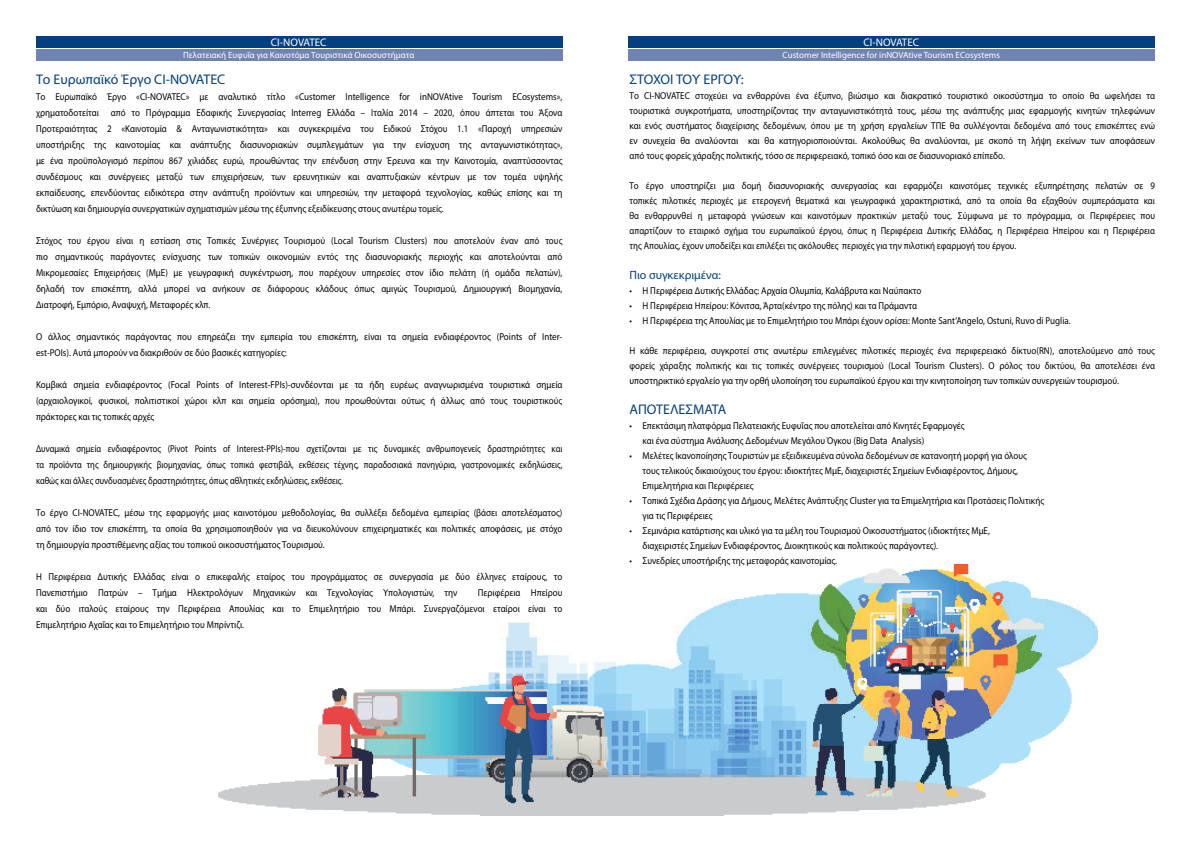
<style>
.page{position:relative;width:1191px;height:842px;background:#fff}
.page>*{position:absolute;margin:0;border:0;box-sizing:border-box;transform-origin:0 0}
.t1{font:14px "Myriad Pro";color:#014081}
.t2{font:12px "Myriad Pro";color:#014081}
.t3{font:11px "Myriad Pro";color:#fff}
.t4{font:10px/16px "Myriad Pro";color:#040503;text-align:justify;scale:.9 1}
.t5{font:10px/15px "Myriad Pro";color:#040503;text-align:justify;scale:.89 1}
.t6{font:10px/16px "Myriad Pro";color:#040503;text-align:justify;scale:.85 1}
.t7{font:9px "Myriad Pro";color:#fff}
</style>
<div class="page">
<img style="left:218px;top:564px;width:879px;height:252px">
<div style="left:36px;top:37px;width:526px;height:11px;background:#014081"></div>
<div style="left:628px;top:37px;width:527px;height:11px;background:#014081"></div>
<div style="left:36px;top:49px;width:526px;height:12px;background:#6f84b2"></div>
<div style="left:628px;top:49px;width:527px;height:12px;background:#6f84b2"></div>
<p class="t3" style="left:271px;top:36px;width:57px">CI-NOVATEC</p>
<p class="t7" style="left:183px;top:49px;width:233px">Πελατειακή Ευφυΐα για Καινοτόμα Τουριστικά Οικοσυστήματα</p>
<p class="t1" style="left:36px;top:70px;width:191px">Το Ευρωπαϊκό Έργο CI-NOVATEC</p>
<p class="t4" style="left:36px;top:88px;width:586px">Το Ευρωπαϊκό Έργο «CI-NOVATEC» με αναλυτικό τίτλο «Customer Intelligence for inNOVAtive Tourism ECosystems», χρηματοδοτείται από το Πρόγραμμα Εδαφικής Συνεργασίας Interreg Ελλάδα – Ιταλία 2014 – 2020, όπου άπτεται του Άξονα Προτεραιότητας 2 «Καινοτομία &amp; Ανταγωνιστικότητα» και συγκεκριμένα του Ειδικού Στόχου 1.1 «Παροχή υπηρεσιών υποστήριξης της καινοτομίας και ανάπτυξης διασυνοριακών συμπλεγμάτων για την ενίσχυση της ανταγωνιστικότητας», με ένα προϋπολογισμό περίπου 867 χιλιάδες ευρώ, προωθώντας την επένδυση στην Έρευνα και την Καινοτομία, αναπτύσσοντας συνδέσμους και συνέργειες μεταξύ των επιχειρήσεων, των ερευνητικών και αναπτυξιακών κέντρων με τον τομέα υψηλής εκπαίδευσης, επενδύοντας ειδικότερα στην ανάπτυξη προϊόντων και υπηρεσιών, την μεταφορά τεχνολογίας, καθώς επίσης και τη δικτύωση και δημιουργία συνεργατικών σχηματισμών μέσω της έξυπνης εξειδίκευσης στους ανωτέρω τομείς.</p>
<p class="t4" style="left:36px;top:232px;width:586px">Στόχος του έργου είναι η εστίαση στις Τοπικές Συνέργιες Τουρισμού (Local Tourism Clusters) που αποτελούν έναν από τους πιο σημαντικούς παράγοντες ενίσχυσης των τοπικών οικονομιών εντός της διασυνοριακής περιοχής και αποτελούνται από Μικρομεσαίες Επιχειρήσεις (ΜμΕ) με γεωγραφική συγκέντρωση, που παρέχουν υπηρεσίες στον ίδιο πελάτη (ή ομάδα πελατών), δηλαδή τον επισκέπτη, αλλά μπορεί να ανήκουν σε διάφορους κλάδους όπως αμιγώς Τουρισμού, Δημιουργική Βιομηχανία, Διατροφή, Εμπόριο, Αναψυχή, Μεταφορές κλπ.</p>
<p class="t4" style="left:36px;top:328px;width:586px">Ο άλλος σημαντικός παράγοντας που επηρεάζει την εμπειρία του επισκέπτη, είναι τα σημεία ενδιαφέροντος (Points of Inter&shy;est-POIs). Αυτά μπορούν να διακριθούν σε δύο βασικές κατηγορίες:</p>
<p class="t4" style="left:36px;top:376px;width:586px">Κομβικά σημεία ενδιαφέροντος (Focal Points of Interest-FPIs)-συνδέονται με τα ήδη ευρέως αναγνωρισμένα τουριστικά σημεία (αρχαιολογικοί, φυσικοί, πολιτιστικοί χώροι κλπ και σημεία ορόσημα), που προωθούνται ούτως ή άλλως από τους τουριστικούς πράκτορες και τις τοπικές αρχές</p>
<p class="t6" style="left:36px;top:440px;width:621px">Δυναμικά σημεία ενδιαφέροντος (Pivot Points of Interest-PPIs)-που σχετίζονται με τις δυναμικές ανθρωπογενείς δραστηριότητες και τα προϊόντα της δημιουργικής βιομηχανίας, όπως τοπικά φεστιβάλ, εκθέσεις τέχνης, παραδοσιακά πανηγύρια, γαστρονομικές εκδηλώσεις, καθώς και άλλες συνδυασμένες δραστηριότητες, όπως αθλητικές εκδηλώσεις, εκθέσεις.</p>
<p class="t4" style="left:36px;top:504px;width:586px">Το έργο CI-NOVATEC, μέσω της εφαρμογής μιας καινοτόμου μεθοδολογίας, θα συλλέξει δεδομένα εμπειρίας (βάσει αποτελέσματος) από τον ίδιο τον επισκέπτη, τα οποία θα χρησιμοποιηθούν για να διευκολύνουν επιχειρηματικές και πολιτικές αποφάσεις, με στόχο τη δημιουργία προστιθέμενης αξίας του τοπικού οικοσυστήματος Τουρισμού.</p>
<p class="t4" style="left:36px;top:568px;width:586px">Η Περιφέρεια Δυτικής Ελλάδας είναι ο επικεφαλής εταίρος του προγράμματος σε συνεργασία με δύο έλληνες εταίρους, το<br>Πανεπιστήμιο Πατρών – Τμήμα Ηλεκτρολόγων Μηχανικών και Τεχνολογίας Υπολογιστών, την</p>
<p class="t4" style="left:36px;top:584px;width:586px;text-indent:442px">Περιφέρεια Ηπείρου και δύο ιταλούς εταίρους την Περιφέρεια Απουλίας και το Επιμελητήριο του Μπάρι. Συνεργαζόμενοι εταίροι είναι το Επιμελητήριο Αχαΐας και το Επιμελητήριο του Μπρίντιζι.</p>
<p class="t3" style="left:863px;top:36px;width:57px">CI-NOVATEC</p>
<p class="t7" style="left:782px;top:49px;width:219px">Customer Intelligence for inNOVAtive Tourism ECosystems</p>
<p class="t1" style="left:629px;top:70px;width:116px">ΣΤΟΧΟΙ ΤΟΥ ΕΡΓΟΥ:</p>
<p class="t4" style="left:629px;top:88px;width:585px;line-height:15px">Το CI-NOVATEC στοχεύει να ενθαρρύνει ένα έξυπνο, βιώσιμο και διακρατικό τουριστικό οικοσύστημα το οποίο θα ωφελήσει τα τουριστικά συγκροτήματα, υποστηρίζοντας την ανταγωνιστικότητά τους, μέσω της ανάπτυξης μιας εφαρμογής κινητών τηλεφώνων και ενός συστήματος διαχείρισης δεδομένων, όπου με τη χρήση εργαλείων ΤΠΕ θα συλλέγονται δεδομένα από τους επισκέπτες ενώ εν συνεχεία θα αναλύονται και θα κατηγοριοποιούνται. Ακολούθως θα αναλύονται, με σκοπό τη λήψη εκείνων των αποφάσεων από τους φορείς χάραξης πολιτικής, τόσο σε περιφερειακό, τοπικό όσο και σε διασυνοριακό επίπεδο.</p>
<p class="t5" style="left:629px;top:178px;width:592px">Το έργο υποστηρίζει μια δομή διασυνοριακής συνεργασίας και εφαρμόζει καινοτόμες τεχνικές εξυπηρέτησης πελατών σε 9 τοπικές πιλοτικές περιοχές με ετερογενή θεματικά και γεωγραφικά χαρακτηριστικά, από τα οποία θα εξαχθούν συμπεράσματα και θα ενθαρρυνθεί η μεταφορά γνώσεων και καινοτόμων πρακτικών μεταξύ τους. Σύμφωνα με το πρόγραμμα, οι Περιφέρειες που απαρτίζουν το εταιρικό σχήμα του ευρωπαϊκού έργου, όπως η Περιφέρεια Δυτικής Ελλάδας, η Περιφέρεια Ηπείρου και η Περιφέρεια της Απουλίας, έχουν υποδείξει και επιλέξει τις ακόλουθες περιοχές για την πιλοτική εφαρμογή του έργου.</p>
<p class="t2" style="left:629px;top:267px;width:93px">Πιο συγκεκριμένα:</p>
<p class="t4" style="left:629px;top:282px;width:326px">• Η Περιφέρεια Δυτικής Ελλάδας: Αρχαία Ολυμπία, Καλάβρυτα και Ναύπακτο</p>
<p class="t4" style="left:629px;top:297px;width:321px">• Η Περιφέρεια Ηπείρου: Κόνιτσα, Άρτα(κέντρο της πόλης) και τα Πράμαντα</p>
<p class="t4" style="left:629px;top:312px;width:492px">• Η Περιφέρεια της Απουλίας με το Επιμελητήριο του Μπάρι έχουν ορίσει: Monte Sant’Angelo, Ostuni, Ruvo di Puglia.</p>
<p class="t4" style="left:629px;top:343px;width:585px;line-height:15px">H κάθε περιφέρεια, συγκροτεί στις ανωτέρω επιλεγμένες πιλοτικές περιοχές ένα περιφερειακό δίκτυο(RN), αποτελούμενο από τους φορείς χάραξης πολιτικής και τις τοπικές συνέργειες τουρισμού (Local Tourism Clusters). O ρόλος του δικτύου, θα αποτελέσει ένα υποστηρικτικό εργαλείο για την ορθή υλοποίηση του ευρωπαϊκού έργου και την κινητοποίηση των τοπικών συνεργειών τουρισμού.</p>
<p class="t1" style="left:629px;top:400px;width:98px">ΑΠΟΤΕΛΕΣΜΑΤΑ</p>
<p class="t4" style="left:629px;top:417px;width:374px">• Επεκτάσιμη πλατφόρμα Πελατειακής Ευφυΐας που αποτελείται από Κινητές Εφαρμογές</p>
<p class="t4" style="left:642px;top:432px;width:314px">και ένα σύστημα Ανάλυσης Δεδομένων Μεγάλου Όγκου (Βig Data Analysis)</p>
<p class="t4" style="left:629px;top:447px;width:443px">• Mελέτες Ικανοποίησης Τουριστών με εξειδικευμένα σύνολα δεδομένων σε κατανοητή μορφή για όλους</p>
<p class="t4" style="left:642px;top:462px;width:419px">τους τελικούς δικαιούχους του έργου: ιδιοκτήτες ΜμΕ, διαχειριστές Σημείων Ενδιαφέροντος, Δήμους,</p>
<p class="t4" style="left:642px;top:477px;width:125px">Επιμελητήρια και Περιφέρειες</p>
<p class="t4" style="left:629px;top:492px;width:462px">• Τοπικά Σχέδια Δράσης για Δήμους, Μελέτες Ανάπτυξης Cluster για τα Επιμελητήρια και Προτάσεις Πολιτικής</p>
<p class="t4" style="left:642px;top:507px;width:79px">για τις Περιφέρειες</p>
<p class="t4" style="left:629px;top:522px;width:402px">• Σεμινάρια κατάρτισης και υλικό για τα μέλη του Τουρισμού Οικοσυστήματος (ιδιοκτήτες ΜμΕ,</p>
<p class="t4" style="left:642px;top:537px;width:330px">διαχειριστές Σημείων Ενδιαφέροντος, Διοικητικούς και πολιτικούς παράγοντες).</p>
<p class="t4" style="left:629px;top:552px;width:232px">• Συνεδρίες υποστήριξης της μεταφοράς καινοτομίας.</p>
</div>
